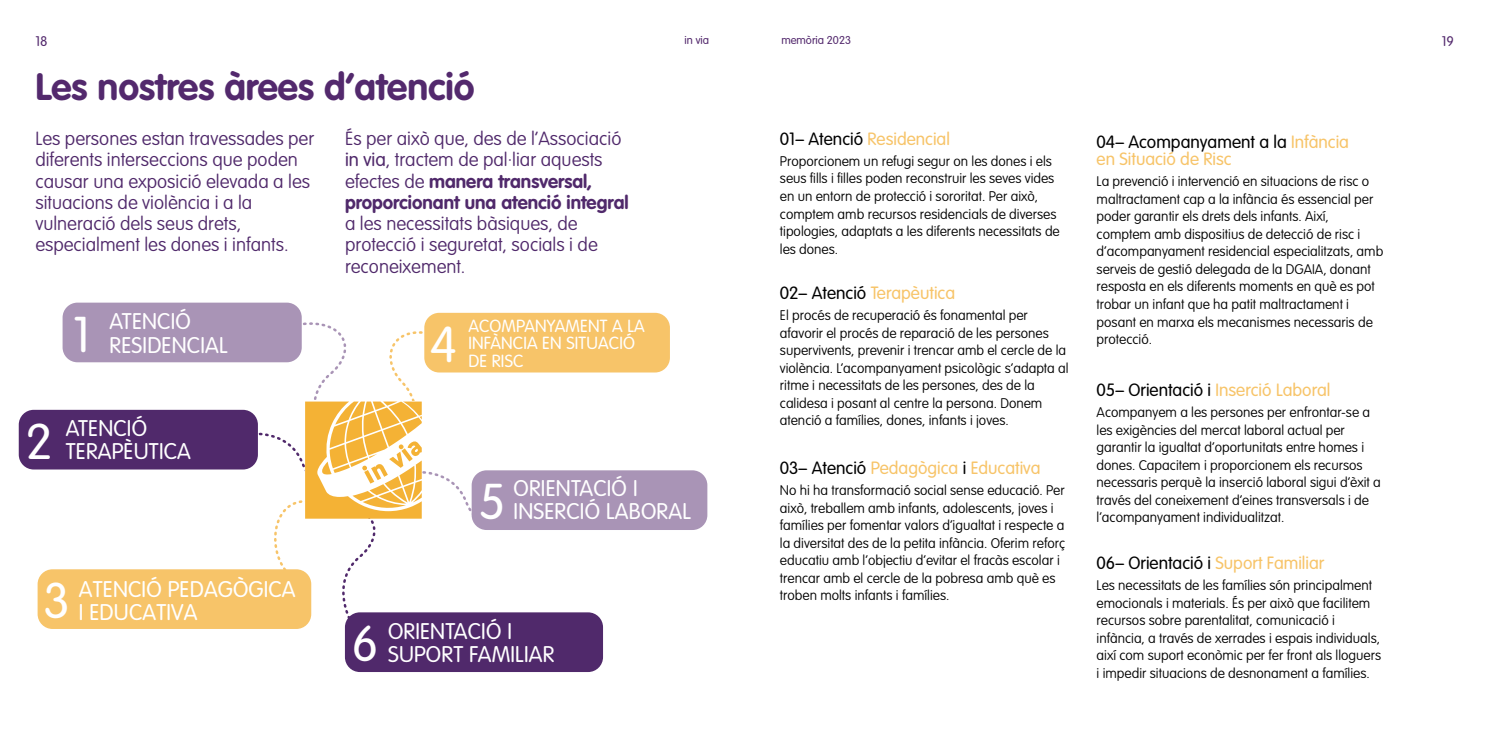
<style>
.page{position:relative;width:1489px;height:745px;background:#fff}
.page>*{position:absolute;margin:0;border:0;box-sizing:border-box;transform-origin:0 0}
.t1{font:300 49.5px "VAG Rounded Std";color:#fff}
.t2{font:700 37.5px "VAG Rounded Std";color:#53296d}
.t3{font:300 22.38px/23.1px "VAG Rounded Std";letter-spacing:.01em;color:#fff}
.t4{font:100 18.75px/21.2px "VAG Rounded Std";color:#50296b}
.t5{font:300 17.5px/17.5px "VAG Rounded Std";color:#f7c469}
.t6{font:300 17.5px "VAG Rounded Std";color:#000}
.t7{font:300 17.25px/17.2px "VAG Rounded Std";letter-spacing:.01em;color:#fff}
.t8{font:100 13.75px/17.5px "VAG Rounded Std";color:#000}
.t9{font:300 13.75px "VAG Rounded Std";color:#53296d}
.t10{font:300 11.25px "VAG Rounded Std";color:#53296d}
.s1{font-weight:300}
.s2{font-weight:700}
.s3{color:#000}
.s4{color:#f7c469}
</style>
<div class="page">
<div style="left:63px;top:302px;width:239px;height:60px;background:#a994b6;border-radius:15px"></div>
<div style="left:424px;top:312px;width:246px;height:60px;background:#f7c469;border-radius:15px"></div>
<div style="left:19px;top:409px;width:239px;height:60px;background:#50296b;border-radius:15px"></div>
<div style="left:471px;top:470px;width:236px;height:59px;background:#a994b6;border-radius:15px"></div>
<div style="left:38px;top:569px;width:273px;height:59px;background:#f7c469;border-radius:15px"></div>
<div style="left:345px;top:612px;width:258px;height:59px;background:#50296b;border-radius:15px"></div>
<svg style="left:241px;top:322px;width:284px;height:301px"></svg>
<p class="t9" style="left:35px;top:35px;width:14px">18</p>
<p class="t10" style="left:684px;top:35px;width:26px">in via</p>
<p class="t10" style="left:781px;top:35px;width:71px">memòria 2023</p>
<p class="t9" style="left:1441px;top:35px;width:14px">19</p>
<h2 class="t2" style="left:35px;top:71px;width:441px">Les nostres àrees d’atenció</h2>
<h3 class="t4" style="left:35px;top:129px;width:280px">Les persones estan travessades per diferents interseccions que poden causar una exposició elevada a les situacions de violència i a la vulneració dels seus drets, especialment les dones i infants.</h3>
<h3 class="t4" style="left:345px;top:129px;width:285px">És per això que, des de l’Associació <span class="s1">in via</span>, tractem de pal·liar aquests efectes de <span class="s2">manera transversal, proporcionant una atenció integral</span></h3>
<p class="t5" style="left:779px;top:131px;width:171px"><span class="s3">01– Atenció</span> Residencial</p>
<p class="t8" style="left:779px;top:153px;width:281px">Proporcionem un refugi segur on les dones i els seus fills i filles poden reconstruir les seves vides en un entorn de protecció i sororitat. Per això, comptem amb recursos residencials de diverses tipologies, adaptats a les diferents necessitats de les dones.</p>
<p class="t5" style="left:1096px;top:134px;width:254px"><span class="s3">04– Acompanyament a la</span> Infància en Situació de Risc</p>
<p class="t8" style="left:1096px;top:174px;width:288px">La prevenció i intervenció en situacions de risc o maltractament cap a la infància és essencial per poder garantir els drets dels infants. Així, comptem amb dispositius de detecció de risc i d’acompanyament residencial especialitzats, amb serveis de gestió delegada de la DGAIA, donant resposta en els diferents moments en què es pot trobar un infant que ha patit maltractament i posant en marxa els mecanismes necessaris de protecció.</p>
<p class="t5" style="left:1096px;top:382px;width:235px"><span class="s3">05– Orientació i</span> Inserció Laboral</p>
<p class="t8" style="left:1096px;top:404px;width:286px">Acompanyem a les persones per enfrontar-se a les exigències del mercat laboral actual per garantir la igualtat d’oportunitats entre homes i dones. Capacitem i proporcionem els recursos necessaris perquè la inserció laboral sigui d’èxit a través del coneixement d’eines transversals i de l’acompanyament individualitzat.</p>
<h3 class="t4" style="left:345px;top:214px;width:254px">a les necessitats bàsiques, de protecció i seguretat, socials i de reconeixement.</h3>
<p class="t5" style="left:779px;top:285px;width:177px"><span class="s3">02– Atenció</span> Terapèutica</p>
<p class="t8" style="left:779px;top:307px;width:290px">El procés de recuperació és fonamental per afavorir el procés de reparació de les persones supervivents, prevenir i trencar amb el cercle de la violència. L’acompanyament psicològic s’adapta al ritme i necessitats de les persones, des de la calidesa i posant al centre la persona. Donem atenció a famílies, dones, infants i joves.</p>
<p class="t5" style="left:779px;top:460px;width:262px"><span class="s3">03– Atenció</span> Pedagògica <span class="s3">i</span> Educativa</p>
<p class="t8" style="left:779px;top:482px;width:287px">No hi ha transformació social sense educació. Per això, treballem amb infants, adolescents, joves i famílies per fomentar valors d’igualtat i respecte a la diversitat des de la petita infància. Oferim reforç educatiu amb l’objectiu d’evitar el fracàs escolar i trencar amb el cercle de la pobresa amb què es troben molts infants i famílies.</p>
<h3 class="t3" style="left:110px;top:311px;width:120px">ATENCIÓ<br>RESIDENCIAL</h3>
<h1 class="t1" style="left:73px;top:313px;width:19px">1</h1>
<h1 class="t1" style="left:430px;top:323px;width:28px">4</h1>
<p class="t7" style="left:468px;top:318px;width:178px">ACOMPANYAMENT A LA<br>INFÀNCIA EN SITUACIÓ<br>DE RISC</p>
<h3 class="t3" style="left:66px;top:418px;width:127px">ATENCIÓ<br>TERAPÈUTICA</h3>
<h1 class="t1" style="left:26px;top:420px;width:28px">2</h1>
<h3 class="t3" style="left:513px;top:478px;width:179px">ORIENTACIÓ I<br>INSERCIÓ LABORAL</h3>
<h1 class="t1" style="left:478px;top:481px;width:28px">5</h1>
<p class="t6" style="left:1096px;top:555px;width:229px">06– Orientació i <span class="s4">Suport Familiar</span></p>
<p class="t8" style="left:1096px;top:577px;width:286px">Les necessitats de les famílies són principalment emocionals i materials. És per això que facilitem recursos sobre parentalitat, comunicació i infància, a través de xerrades i espais individuals, així com suport econòmic per fer front als lloguers i impedir situacions de desnonament a famílies.</p>
<h3 class="t3" style="left:79px;top:579px;width:218px">ATENCIÓ PEDAGÒGICA<br>I EDUCATIVA</h3>
<h1 class="t1" style="left:43px;top:579px;width:28px">3</h1>
<h3 class="t3" style="left:388px;top:620px;width:168px">ORIENTACIÓ I<br>SUPORT FAMILIAR</h3>
<h1 class="t1" style="left:352px;top:622px;width:28px">6</h1>
</div>
